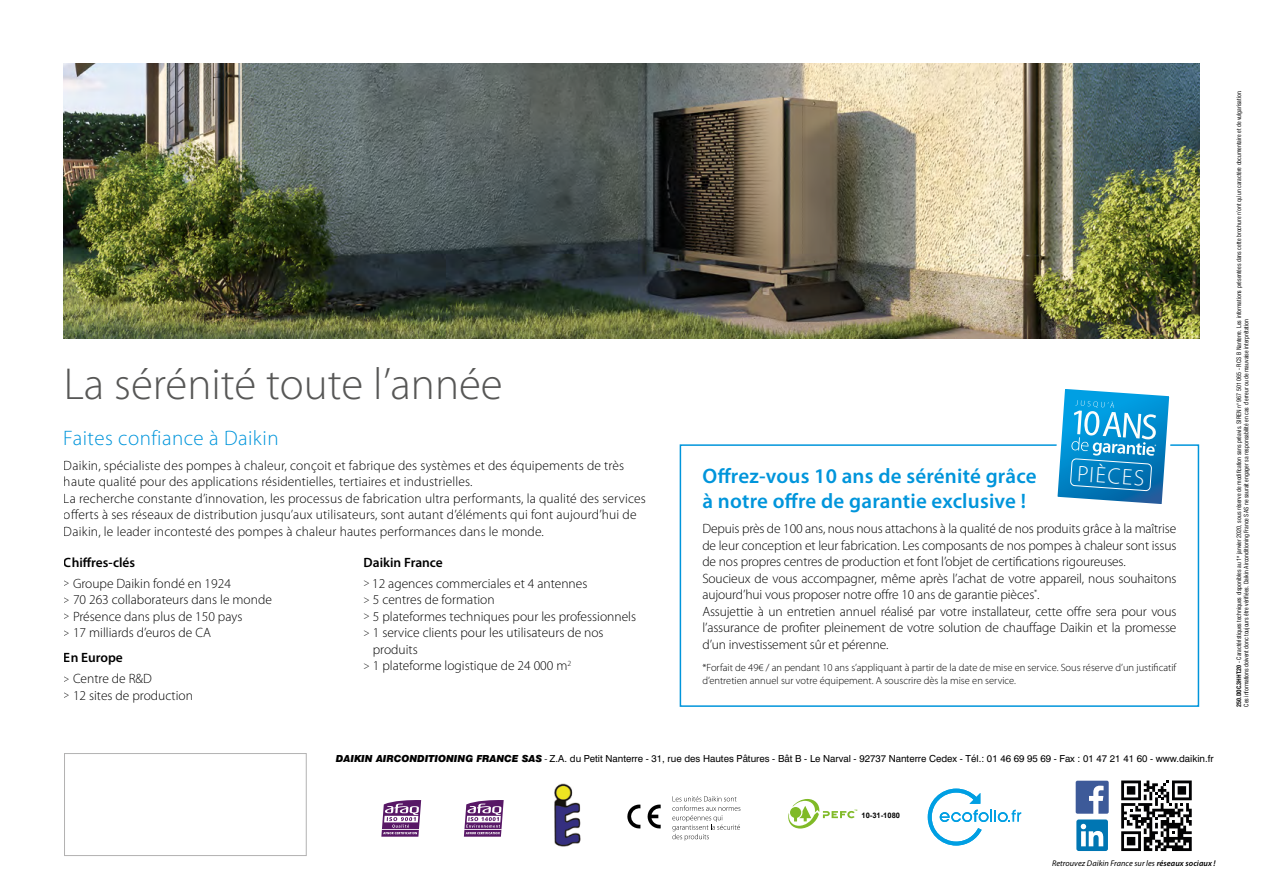
<style>
.page{position:relative;width:1263px;height:893px;background:#fff}
.page>*{position:absolute;margin:0;border:0;box-sizing:border-box;transform-origin:0 0}
.t1{font:300 45px "Myriad Pro";color:#575756}
.t2{font:300 22.5px "Myriad Pro";color:#fff}
.table_body_centered{font:600 21px/25.2px "Myriad Pro";letter-spacing:.01em;color:#0095db}
.t3{font:300 21px "Myriad Pro";letter-spacing:.02em;color:#0095db}
.Copy{font:300 13.5px/16.5px "Myriad Pro";color:#000}
.Copy-2{font:300 10.5px/13.5px "Myriad Pro";color:#000}
.t4{font:9.75px "Swiss 721 BT";color:#000}
.t5{font:italic 8.25px "Myriad Pro";letter-spacing:.005em;color:#000}
.t6{font:700 7.5px "Arial";color:#000}
.t7{font:condensed 6px/7.2px "Swiss 721 BT";color:#000}
.s1{font-weight:600}
.s2{font-size:10.5px}
.s3{font-weight:900;font-style:italic}
.s4{font-family:"Myriad Pro"}
.s5{font-weight:700}
</style>
<div class="page">
<div style="left:64px;top:753px;width:243px;height:103px;border:1px solid #b3b2b2"></div>
<svg style="left:627px;top:805px;width:13px;height:24px"></svg>
<svg style="left:647px;top:805px;width:14px;height:24px"></svg>
<svg style="left:672px;top:796px;width:68px;height:45px"></svg>
<svg style="left:381px;top:800px;width:40px;height:37px"></svg>
<hr style="left:382px;top:829px;width:37px;height:1px;background:#fff">
<svg style="left:464px;top:800px;width:40px;height:37px"></svg>
<hr style="left:464px;top:829px;width:37px;height:1px;background:#fff">
<svg style="left:928px;top:789px;width:93px;height:56px"></svg>
<svg style="left:1121px;top:780px;width:71px;height:71px"></svg>
<svg style="left:1076px;top:781px;width:33px;height:33px"></svg>
<div style="left:1076px;top:819px;width:32px;height:32px;background:#0076b3;border-radius:2px"></div>
<svg style="left:1081px;top:824px;width:22px;height:22px"></svg>
<img style="left:555px;top:783px;width:26px;height:64px">
<svg style="left:788px;top:799px;width:69px;height:29px"></svg>
<img style="left:64px;top:64px;width:1135px;height:274px">
<div style="left:680px;top:444px;width:519px;height:263px;border:2px solid #0095db"></div>
<svg style="left:1050px;top:389px;width:126px;height:115px"></svg>
<p class="t1" style="left:64px;top:356px;width:440px">La sérénité toute l’année</p>
<h3 class="t3" style="left:64px;top:425px;width:216px">Faites confiance à Daikin</h3>
<p class="Copy" style="left:64px;top:457px;width:584px">Daikin, spécialiste des pompes à chaleur, conçoit et fabrique des systèmes et des équipements de très haute qualité pour des applications résidentielles, tertiaires et industrielles.<br>La recherche constante d’innovation, les processus de fabrication ultra performants, la qualité des services offerts à ses réseaux de distribution jusqu’aux utilisateurs, sont autant d’éléments qui font aujourd’hui de Daikin, le leader incontesté des pompes à chaleur hautes performances dans le monde.</p>
<p class="Copy" style="left:64px;top:552px;width:169px;line-height:20.7px"><span class="s1">Chiffres-clés<br></span><span class="s2">&gt;</span> Groupe Daikin fondé en 1924</p>
<p class="Copy" style="left:64px;top:591px;width:210px"><span class="s2">&gt;</span> 70 263 collaborateurs dans le monde <span class="s2">&gt;</span> Présence dans plus de 150 pays<br><span class="s2">&gt;</span> 17 milliards d’euros de CA</p>
<p class="Copy" style="left:64px;top:647px;width:90px;line-height:20.7px"><span class="s1">En Europe<br></span><span class="s2">&gt;</span> Centre de R&amp;D</p>
<p class="Copy" style="left:64px;top:687px;width:131px"><span class="s2">&gt;</span> 12 sites de production</p>
<p class="Copy" style="left:364px;top:552px;width:225px;line-height:20.7px"><span class="s1">Daikin France<br></span><span class="s2">&gt;</span> 12 agences commerciales et 4 antennes</p>
<p class="Copy" style="left:364px;top:591px;width:133px"><span class="s2">&gt;</span> 5 centres de formation</p>
<p class="Copy" style="left:364px;top:608px;width:274px"><span class="s2">&gt;</span> 5 plateformes techniques pour les professionnels</p>
<p class="Copy" style="left:364px;top:624px;width:242px"><span class="s2">&gt;</span> 1 service clients pour les utilisateurs de nos</p>
<p class="Copy" style="left:373px;top:641px;width:47px">produits</p>
<p class="Copy" style="left:364px;top:657px;width:209px"><span class="s2">&gt;</span> 1 plateforme logistique de 24 000 m<sup>2</sup></p>
<h2 class="t2" style="left:1077px;top:460px;width:70px;rotate:4deg">PIÈCES</h2>
<p class="table_body_centered" style="left:702px;top:463px;width:336px">Offrez-vous 10 ans de sérénité grâce à notre offre de garantie exclusive !</p>
<p class="Copy" style="left:702px;top:520px;width:475px;text-align:justify">Depuis près de 100 ans, nous nous attachons à la qualité de nos produits grâce à la maîtrise de leur conception et leur fabrication. Les composants de nos pompes à chaleur sont issus de nos propres centres de production et font l’objet de certifications rigoureuses.</p>
<p class="Copy" style="left:702px;top:570px;width:475px">Soucieux de vous accompagner, même après l’achat de votre appareil, nous souhaitons aujourd’hui vous proposer notre offre 10 ans de garantie pièces<sup>*</sup>.</p>
<p class="Copy" style="left:702px;top:603px;width:475px;text-align:justify">Assujettie à un entretien annuel réalisé par votre installateur, cette offre sera pour vous l’assurance de profiter pleinement de votre solution de chauffage Daikin et la promesse d’un investissement sûr et pérenne.</p>
<p class="Copy-2" style="left:702px;top:660px;width:475px">*Forfait de 49€ / an pendant 10 ans s’appliquant à partir de la date de mise en service. Sous réserve d’un justificatif d’entretien annuel sur votre équipement. A souscrire dès la mise en service.</p>
<p class="t4" style="left:336px;top:752px;width:879px"><span class="s3">DAIKIN AIRCONDITIONING FRANCE SAS</span> <span class="s4">-</span> Z.A. du Petit Nanterre - 31, rue des Hautes Pâtures - Bât B - Le Narval - 92737 Nanterre Cedex - Tél.: 01 46 69 95 69 - Fax : 01 47 21 41 60 - www.daikin.fr</p>
<p class="t6" style="left:861px;top:810px;width:40px">10-31-1080</p>
<p class="t5" style="left:1052px;top:858px;width:165px">Retrouvez Daikin France sur les <span class="s1">réseaux sociaux !</span></p>
<p class="t7" style="left:1235px;top:707px;width:618px;rotate:-90deg"><span class="s5">250.DOC.3HHT.20</span> - Caractéristiques techniques disponibles au 1<sup>er</sup> janvier 2020, sous réserve de modification sans préavis. SIREN n° 967 501 065 - RCS B Nanterre. Les informations présentées dans cette brochure n’ont qu’un caractère documentaire et de vulgarisation.<br>Ces informations doivent donc toujours être vérifiées. Daikin Airconditioning France SAS ne saurait engager sa responsabilité en cas d’erreur ou de mauvaise interprétation</p>
</div>
